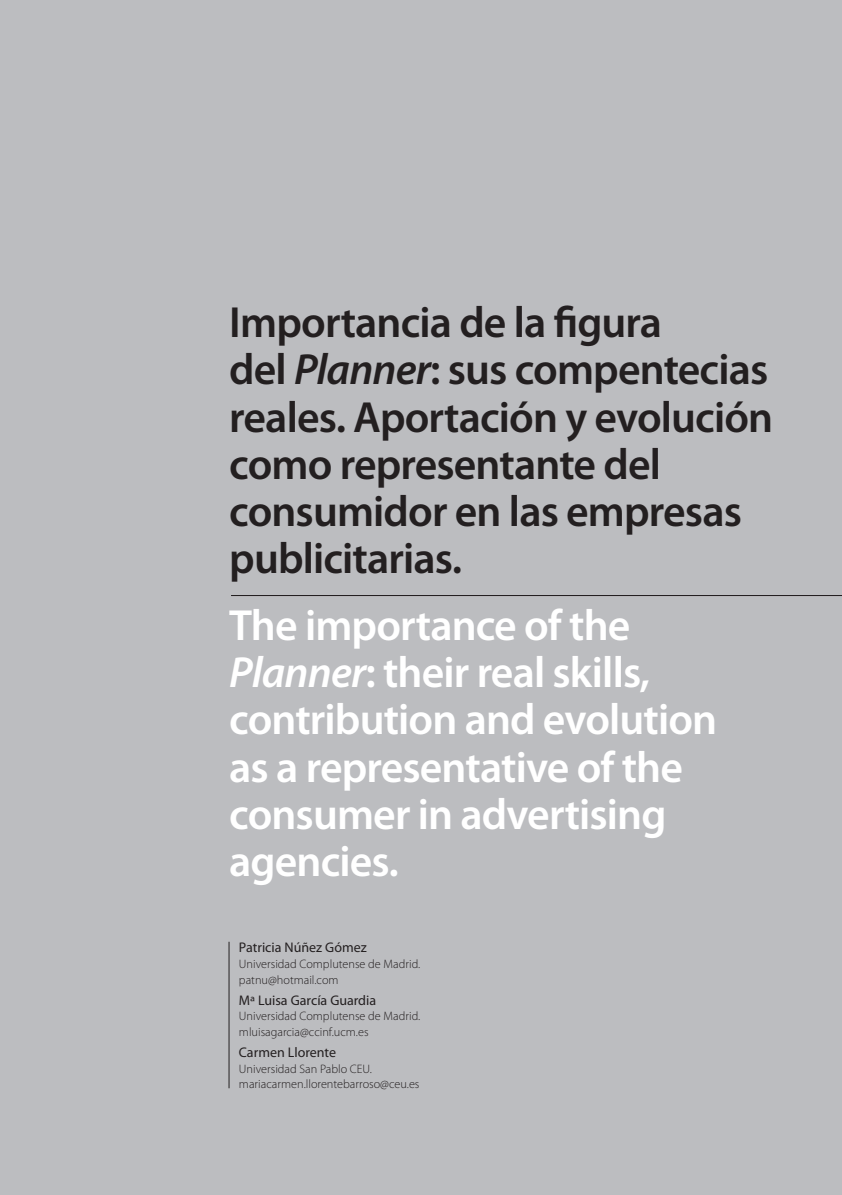
<style>
.page{position:relative;width:842px;height:1195px;background:#fff}
.page>*{position:absolute;margin:0;border:0;box-sizing:border-box;transform-origin:0 0}
.t1{font:600 43.75px/47.2px "Myriad Pro";letter-spacing:-.02em;color:#231f20}
.t2{font:600 43.75px/47.2px "Myriad Pro";letter-spacing:-.02em;color:#fff}
.t3{font:14px "Myriad Pro";color:#231f20}
.t4{font:300 12.25px/15.8px "Myriad Pro";color:#231f20}
.s1{font-style:italic}
</style>
<div class="page">
<div style="left:0;top:0;width:835px;height:1194px;background:#bcbdc0"></div>
<div style="left:835px;top:0;width:7px;height:1194px;background:#bcbdc0"></div>
<hr style="left:231px;top:595px;width:611px;height:1px;background:#231f20">
<hr style="left:229px;top:941px;width:1px;height:147px;background:#231f20">
<h1 class="t1" style="left:229px;top:297px;width:545px">Importancia de la figura<br>del <span class="s1">Planner</span>: sus compentecias reales. Aportación y evolución como representante del consumidor en las empresas publicitarias.</h1>
<h1 class="t2" style="left:229px;top:600px;width:489px">The importance of the<br><span class="s1">Planner</span>: their real skills, contribution and evolution as a representative of the consumer in advertising agencies.</h1>
<p class="t3" style="left:239px;top:938px;width:129px">Patricia Núñez Gómez</p>
<p class="t4" style="left:239px;top:955px;width:183px">Universidad Complutense de Madrid. patnu@hotmail.com</p>
<p class="t3" style="left:239px;top:991px;width:139px">Mª Luisa García Guardia</p>
<p class="t4" style="left:239px;top:1008px;width:183px">Universidad Complutense de Madrid. mluisagarcia@ccinf.ucm.es</p>
<p class="t3" style="left:239px;top:1043px;width:99px">Carmen Llorente</p>
<p class="t4" style="left:239px;top:1060px;width:182px">Universidad San Pablo CEU. mariacarmen.llorentebarroso@ceu.es</p>
</div>
